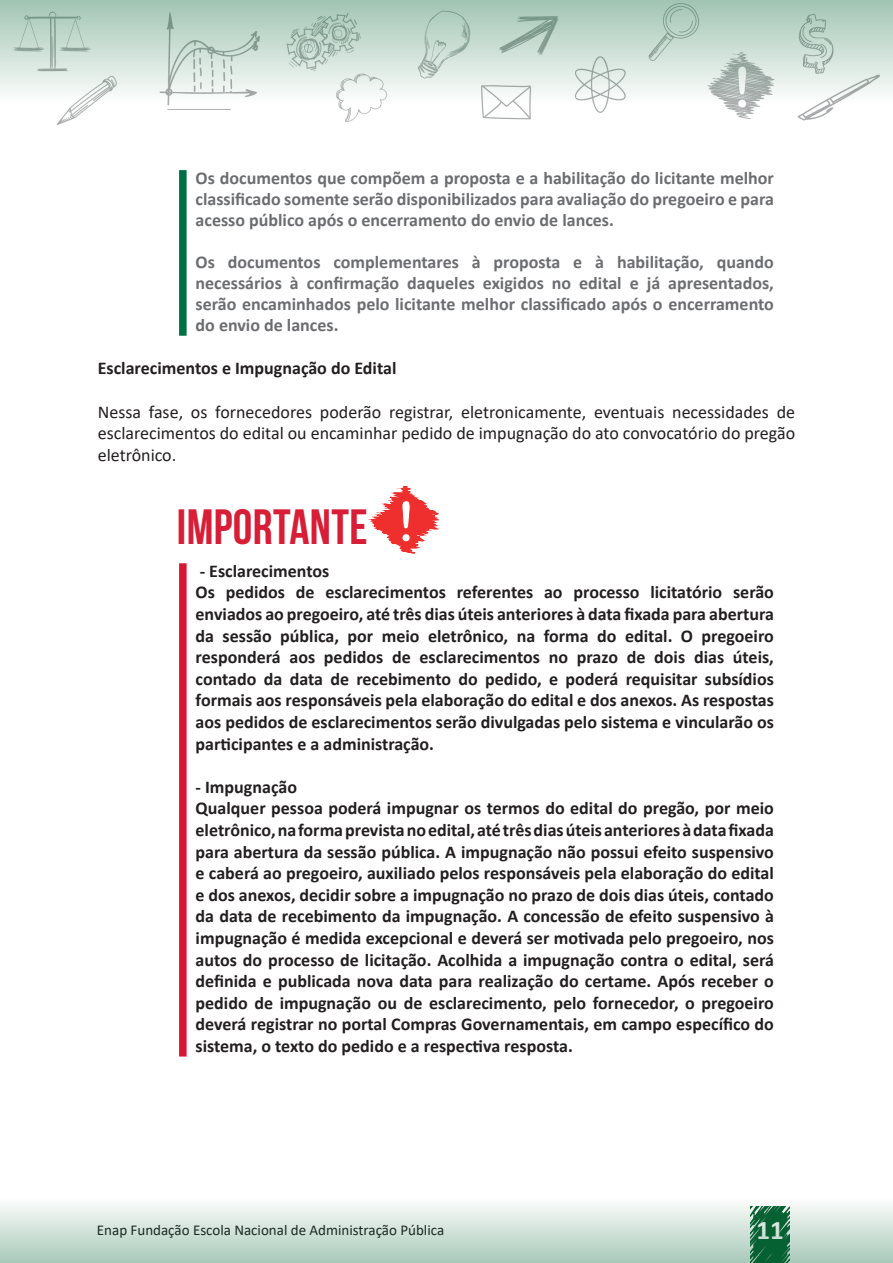
<style>
.page{position:relative;width:893px;height:1263px;background:#fff}
.page>*{position:absolute;margin:0;border:0;box-sizing:border-box;transform-origin:0 0}
.t1{font:49.5px "Bebas Neue";letter-spacing:.01em;color:#d81d37}
.t2{font:700 27px "Calibri";color:#fff}
.t3{font:700 18px/21.6px "Calibri";color:#231f20}
.t4{font:700 18px/21.1px "Calibri";color:#6c6d70;text-align:justify}
.t5{font:18px/21.6px "Calibri";color:#231f20;text-align:justify}
.t6{font:15px "Calibri";color:#231f20}
</style>
<div class="page">
<svg style="left:0;top:0;width:893px;height:120px"></svg>
<svg style="left:0;top:1205px;width:893px;height:58px;background:#c6dbd0"></svg>
<div style="left:179px;top:170px;width:8px;height:166px;background:#016f45"></div>
<div style="left:179px;top:563px;width:8px;height:493px;background:#d71634"></div>
<svg style="left:371px;top:486px;width:67px;height:67px"></svg>
<p class="t4" style="left:196px;top:167px;width:580px">Os documentos que compõem a proposta e a habilitação do licitante melhor classificado somente serão disponibilizados para avaliação do pregoeiro e para acesso público após o encerramento do envio de lances.</p>
<p class="t4" style="left:196px;top:251px;width:580px">Os documentos complementares à proposta e à habilitação, quando necessários à confirmação daqueles exigidos no edital e já apresentados, serão encaminhados pelo licitante melhor classificado após o encerramento do envio de lances.</p>
<p class="t3" style="left:98px;top:357px;width:300px">Esclarecimentos e Impugnação do Edital</p>
<p class="t5" style="left:98px;top:400px;width:699px">Nessa fase, os fornecedores poderão registrar, eletronicamente, eventuais necessidades de esclarecimentos do edital ou encaminhar pedido de impugnação do ato convocatório do pregão eletrônico.</p>
<h1 class="t1" style="left:177px;top:500px;width:192px">IMPORTANTE</h1>
<p class="t3" style="left:196px;top:560px;width:580px">- Esclarecimentos<br>Os pedidos de esclarecimentos referentes ao processo licitatório serão enviados ao pregoeiro, até três dias úteis anteriores à data fixada para abertura da sessão pública, por meio eletrônico, na forma do edital. O pregoeiro responderá aos pedidos de esclarecimentos no prazo de dois dias úteis, contado da data de recebimento do pedido, e poderá requisitar subsídios formais aos responsáveis pela elaboração do edital e dos anexos. As respostas aos pedidos de esclarecimentos serão divulgadas pelo sistema e vincularão os participantes e a administração.</p>
<p class="t3" style="left:196px;top:776px;width:580px">- Impugnação<br>Qualquer pessoa poderá impugnar os termos do edital do pregão, por meio eletrônico, na forma prevista no edital, até três dias úteis anteriores à data fixada para abertura da sessão pública. A impugnação não possui efeito suspensivo e caberá ao pregoeiro, auxiliado pelos responsáveis pela elaboração do edital e dos anexos, decidir sobre a impugnação no prazo de dois dias úteis, contado da data de recebimento da impugnação. A concessão de efeito suspensivo à impugnação é medida excepcional e deverá ser motivada pelo pregoeiro, nos autos do processo de licitação. Acolhida a impugnação contra o edital, será definida e publicada nova data para realização do certame. Após receber o pedido de impugnação ou de esclarecimento, pelo fornecedor, o pregoeiro deverá registrar no portal Compras Governamentais, em campo específico do sistema, o texto do pedido e a respectiva resposta.</p>
<p class="t6" style="left:97px;top:1220px;width:349px">Enap Fundação Escola Nacional de Administração Pública</p>
<h2 class="t2" style="left:757px;top:1210px;width:29px">11</h2>
</div>
